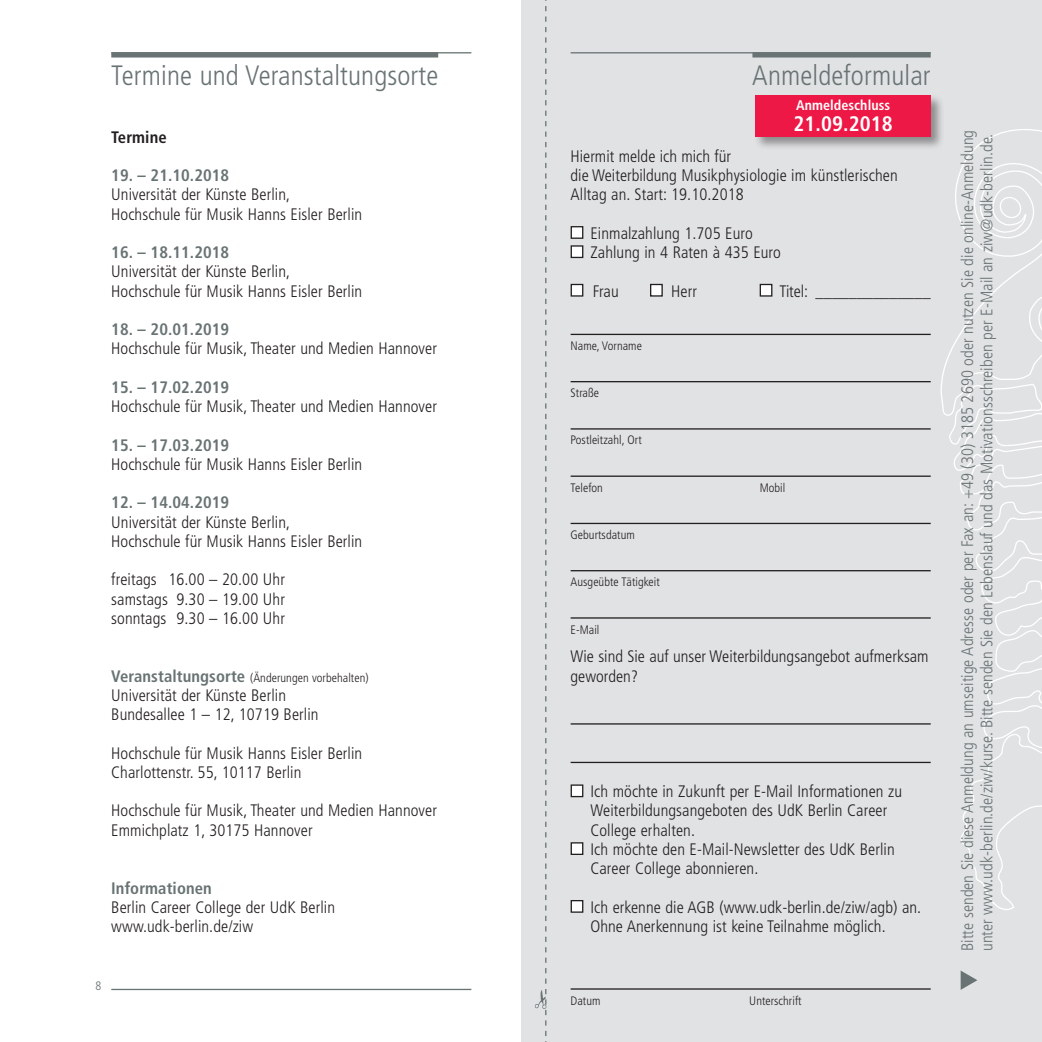
<style>
.page{position:relative;width:1042px;height:1042px;background:#fff}
.page>*{position:absolute;margin:0;border:0;box-sizing:border-box;transform-origin:0 0}
.titel_links{font:300 condensed 28px "Frutiger LT Std";letter-spacing:.005em;color:#697374}
.titel_rechts{font:300 condensed 28px "Frutiger LT Std";letter-spacing:.005em;color:#697374}
.fliesstext_D{font:700 condensed 21px "Frutiger LT Std";letter-spacing:.005em;color:#fff}
.fliesstext_D-2{font:300 condensed 16.62px/19.2px "Frutiger LT Std";letter-spacing:.005em;color:#231f20}
.fliesstext_D_BLOCK{font:300 condensed 16.62px "Frutiger LT Std";letter-spacing:.005em;color:#231f20}
.fliesstext_D-3{font:300 condensed 16.62px "Frutiger LT Std";letter-spacing:.005em;color:#697374}
.bold_grau{font:700 condensed 16.62px "Frutiger LT Std";letter-spacing:.005em;color:#697374}
.bold_schwarz{font:700 condensed 16.62px "Frutiger LT Std";letter-spacing:.005em;color:#231f20}
.fliesstext_D-4{font:700 condensed 14px "Frutiger LT Std";letter-spacing:.005em;color:#fff}
.anmeldung{font:300 condensed 12.25px "Frutiger LT Std";letter-spacing:.005em;color:#231f20}
.bold_grau-2{font:300 condensed 12.25px "Frutiger LT Std";letter-spacing:.005em;color:#231f20}
.t1{font:300 condensed 12.25px "Frutiger LT Std";color:#697374}
.s1{font-weight:700;font-size:16.62px;color:#697374}
</style>
<div class="page">
<hr style="left:111px;top:989px;width:360px;height:1px;background:#697374">
<div style="left:521px;top:0;width:521px;height:1042px;background:#e1e2e4"></div>
<svg style="left:940px;top:129px;width:102px;height:781px"></svg>
<hr style="left:570px;top:334px;width:360px;height:1px;background:#231f20">
<hr style="left:570px;top:381px;width:360px;height:1px;background:#231f20">
<hr style="left:570px;top:428px;width:360px;height:1px;background:#231f20">
<hr style="left:570px;top:475px;width:360px;height:2px;background:#231f20">
<hr style="left:570px;top:523px;width:360px;height:1px;background:#231f20">
<hr style="left:570px;top:570px;width:360px;height:1px;background:#231f20">
<hr style="left:570px;top:617px;width:360px;height:1px;background:#231f20">
<hr style="left:570px;top:723px;width:360px;height:1px;background:#231f20">
<hr style="left:570px;top:762px;width:360px;height:1px;background:#231f20">
<hr style="left:570px;top:988px;width:360px;height:1px;background:#231f20">
<div style="left:571px;top:785px;width:12px;height:11px;background:#fff"></div>
<div style="left:570px;top:784px;width:13px;height:13px;border:1px solid #231f20"></div>
<div style="left:571px;top:843px;width:12px;height:11px;background:#fff"></div>
<div style="left:570px;top:842px;width:13px;height:13px;border:1px solid #231f20"></div>
<div style="left:571px;top:900px;width:12px;height:12px;background:#fff"></div>
<div style="left:570px;top:900px;width:13px;height:13px;border:1px solid #231f20"></div>
<hr style="left:570px;top:52px;width:360px;height:1px;background:#697374">
<div style="left:752px;top:52px;width:178px;height:6px;background:#697374"></div>
<svg style="left:960px;top:970px;width:17px;height:20px"></svg>
<svg style="left:535px;top:0;width:11px;height:1042px"></svg>
<hr style="left:111px;top:52px;width:360px;height:1px;background:#697374">
<div style="left:111px;top:52px;width:327px;height:6px;background:#697374"></div>
<div style="left:754px;top:93px;width:191px;height:58px;background:#231f20;opacity:.45"></div>
<div style="left:755px;top:95px;width:175px;height:41px;background:#ed1845"></div>
<div style="left:571px;top:227px;width:12px;height:11px;background:#fff"></div>
<div style="left:570px;top:226px;width:13px;height:13px;border:1px solid #231f20"></div>
<div style="left:571px;top:246px;width:12px;height:11px;background:#fff"></div>
<div style="left:570px;top:245px;width:13px;height:13px;border:1px solid #231f20"></div>
<div style="left:571px;top:284px;width:12px;height:12px;background:#fff"></div>
<div style="left:570px;top:284px;width:13px;height:13px;border:1px solid #231f20"></div>
<div style="left:650px;top:284px;width:12px;height:12px;background:#fff"></div>
<div style="left:650px;top:284px;width:13px;height:13px;border:1px solid #231f20"></div>
<div style="left:760px;top:284px;width:12px;height:12px;background:#fff"></div>
<div style="left:759px;top:284px;width:13px;height:13px;border:1px solid #231f20"></div>
<p class="titel_links" style="left:111px;top:59px;width:329px">Termine und Veranstaltungsorte</p>
<p class="bold_schwarz" style="left:111px;top:127px;width:57px">Termine</p>
<p class="bold_grau" style="left:111px;top:165px;width:119px">19. – 21.10.2018</p>
<p class="fliesstext_D-2" style="left:111px;top:185px;width:252px">Universität der Künste Berlin,<br>Hochschule für Musik Hanns Eisler Berlin</p>
<p class="bold_grau" style="left:111px;top:242px;width:119px">16. – 18.11.2018</p>
<p class="fliesstext_D-2" style="left:111px;top:262px;width:252px">Universität der Künste Berlin,<br>Hochschule für Musik Hanns Eisler Berlin</p>
<p class="bold_grau" style="left:111px;top:319px;width:119px">18. – 20.01.2019</p>
<p class="fliesstext_D-2" style="left:111px;top:339px;width:327px">Hochschule für Musik, Theater und Medien Hannover</p>
<p class="bold_grau" style="left:111px;top:377px;width:119px">15. – 17.02.2019</p>
<p class="fliesstext_D-2" style="left:111px;top:397px;width:327px">Hochschule für Musik, Theater und Medien Hannover</p>
<p class="bold_grau" style="left:111px;top:435px;width:119px">15. – 17.03.2019</p>
<p class="fliesstext_D-2" style="left:111px;top:455px;width:252px">Hochschule für Musik Hanns Eisler Berlin</p>
<p class="bold_grau" style="left:111px;top:493px;width:119px">12. – 14.04.2019</p>
<p class="fliesstext_D-2" style="left:111px;top:512px;width:252px">Universität der Künste Berlin,<br>Hochschule für Musik Hanns Eisler Berlin</p>
<p class="fliesstext_D-2" style="left:111px;top:570px;width:175px">freitags 16.00 – 20.00 Uhr</p>
<p class="fliesstext_D-2" style="left:111px;top:589px;width:175px">samstags 9.30 – 19.00 Uhr</p>
<p class="fliesstext_D-2" style="left:111px;top:609px;width:175px">sonntags 9.30 – 16.00 Uhr</p>
<p class="bold_grau-2" style="left:111px;top:670px;width:259px"><span class="s1">Veranstaltungsorte</span> (Änderungen vorbehalten)</p>
<p class="fliesstext_D_BLOCK" style="left:111px;top:686px;width:176px">Universität der Künste Berlin</p>
<p class="fliesstext_D_BLOCK" style="left:111px;top:705px;width:209px">Bundesallee 1 – 12, 10719 Berlin</p>
<p class="fliesstext_D_BLOCK" style="left:111px;top:743px;width:252px">Hochschule für Musik Hanns Eisler Berlin</p>
<p class="fliesstext_D_BLOCK" style="left:111px;top:763px;width:192px">Charlottenstr. 55, 10117 Berlin</p>
<p class="fliesstext_D_BLOCK" style="left:111px;top:801px;width:327px">Hochschule für Musik, Theater und Medien Hannover</p>
<p class="fliesstext_D_BLOCK" style="left:111px;top:820px;width:203px">Emmichplatz 1, 30175 Hannover</p>
<p class="bold_grau" style="left:111px;top:878px;width:102px">Informationen</p>
<p class="fliesstext_D_BLOCK" style="left:111px;top:897px;width:225px">Berlin Career College der UdK Berlin</p>
<p class="fliesstext_D_BLOCK" style="left:111px;top:917px;width:143px">www.udk-berlin.de/ziw</p>
<p class="t1" style="left:95px;top:978px;width:7px">8</p>
<p class="titel_rechts" style="left:752px;top:59px;width:180px">Anmeldeformular</p>
<p class="fliesstext_D-4" style="left:796px;top:97px;width:96px">Anmeldeschluss</p>
<p class="fliesstext_D" style="left:793px;top:112px;width:101px">21.09.2018</p>
<p class="fliesstext_D-2" style="left:570px;top:147px;width:329px">Hiermit melde ich mich für<br>die Weiterbildung Musikphysiologie im künstlerischen<br>Alltag an. Start: 19.10.2018</p>
<p class="fliesstext_D-2" style="left:590px;top:224px;width:164px">Einmalzahlung 1.705 Euro</p>
<p class="fliesstext_D-2" style="left:590px;top:243px;width:192px">Zahlung in 4 Raten à 435 Euro</p>
<p class="fliesstext_D-2" style="left:593px;top:281px;width:27px">Frau</p>
<p class="fliesstext_D-2" style="left:671px;top:281px;width:27px">Herr</p>
<p class="fliesstext_D-2" style="left:779px;top:281px;width:153px">Titel: ______________</p>
<p class="anmeldung" style="left:570px;top:339px;width:73px">Name, Vorname</p>
<p class="anmeldung" style="left:570px;top:386px;width:30px">Straße</p>
<p class="anmeldung" style="left:570px;top:433px;width:73px">Postleitzahl, Ort</p>
<p class="anmeldung" style="left:570px;top:480px;width:34px">Telefon</p>
<p class="anmeldung" style="left:759px;top:480px;width:27px">Mobil</p>
<p class="anmeldung" style="left:570px;top:528px;width:66px">Geburtsdatum</p>
<p class="anmeldung" style="left:570px;top:575px;width:91px">Ausgeübte Tätigkeit</p>
<p class="anmeldung" style="left:570px;top:622px;width:30px">E-Mail</p>
<p class="fliesstext_D-2" style="left:570px;top:647px;width:360px">Wie sind Sie auf unser Weiterbildungsangebot aufmerksam geworden?</p>
<p class="fliesstext_D-2" style="left:590px;top:782px;width:313px">Ich möchte in Zukunft per E-Mail Informationen zu<br>Weiterbildungsangeboten des UdK Berlin Career<br>College erhalten.</p>
<p class="fliesstext_D-2" style="left:590px;top:840px;width:306px">Ich möchte den E-Mail-Newsletter des UdK Berlin<br>Career College abonnieren.</p>
<p class="fliesstext_D-2" style="left:590px;top:897px;width:332px">Ich erkenne die AGB (www.udk-berlin.de/ziw/agb) an.<br>Ohne Anerkennung ist keine Teilnahme möglich.</p>
<p class="anmeldung" style="left:570px;top:993px;width:31px">Datum</p>
<p class="anmeldung" style="left:749px;top:993px;width:54px">Unterschrift</p>
<p class="fliesstext_D-3" style="left:958px;top:951px;width:823px;rotate:-90deg">Bitte senden Sie diese Anmeldung an umseitige Adresse oder per Fax an: +49 (30) 3185 2690 oder nutzen Sie die online-Anmeldung</p>
<p class="fliesstext_D-3" style="left:977px;top:951px;width:819px;rotate:-90deg">unter www.udk-berlin.de/ziw/kurse. Bitte senden Sie den Lebenslauf und das Motivationsschreiben per E-Mail an ziw@udk-berlin.de.</p>
</div>
